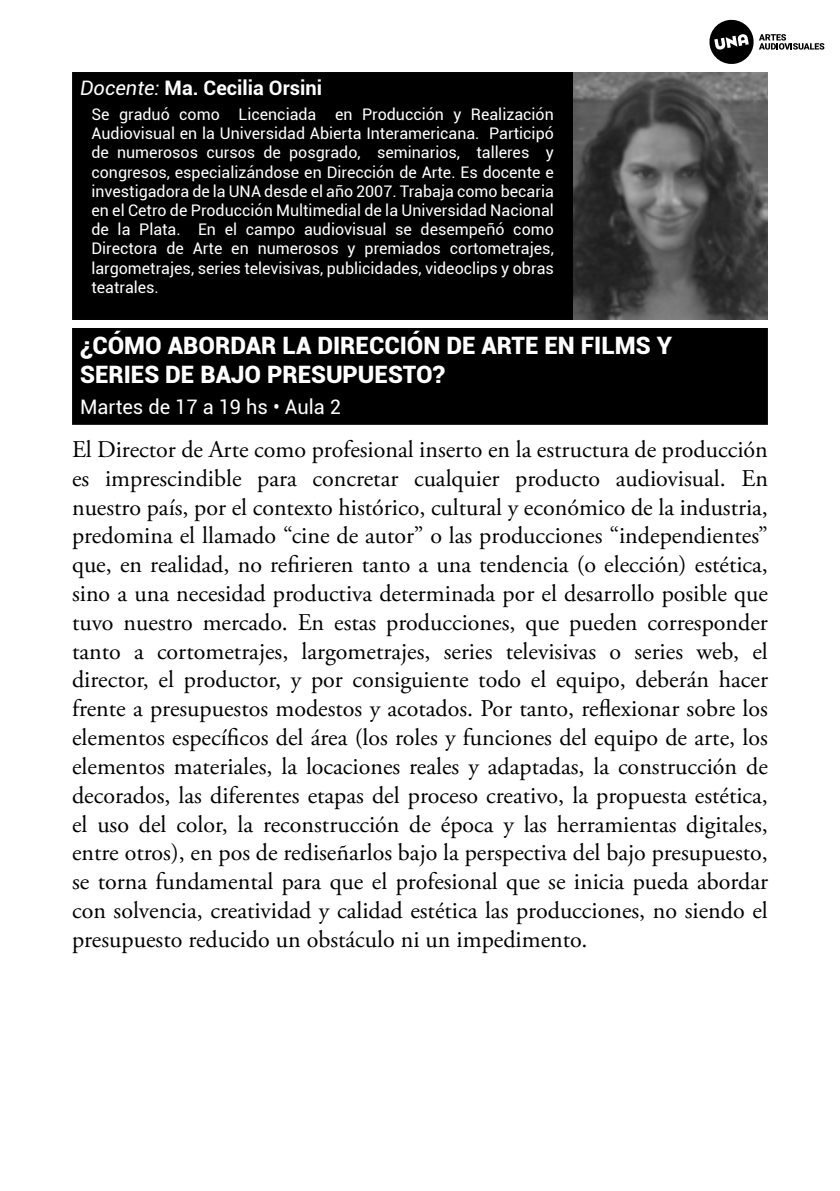
<style>
.page{position:relative;width:840px;height:1191px;background:#fff}
.page>*{position:absolute;margin:0;border:0;box-sizing:border-box;transform-origin:0 0}
.t1{font:24px/28.8px "Adobe Garamond Pro";color:#000;text-align:justify}
.t2{font:900 24px/28.8px "Roboto";color:#fff}
.t3{font:700 20px "Roboto";color:#fff}
.t4{font:20px "Roboto";color:#fff}
.t5{font:16px/19.2px "Roboto";color:#fff;text-align:justify}
.s1{font-weight:400;font-style:italic}
</style>
<div class="page">
<svg style="left:709px;top:19px;width:114px;height:45px"></svg>
<div style="left:72px;top:72px;width:695px;height:248px;background:#000"></div>
<img style="left:573px;top:73px;width:194px;height:246px">
<div style="left:72px;top:328px;width:695px;height:97px;background:#000"></div>
<p class="t3" style="left:80px;top:74px;width:243px"><span class="s1">Docente:</span> Ma. Cecilia Orsini</p>
<p class="t5" style="left:91px;top:104px;width:463px">Se graduó como Licenciada en Producción y Realización Audiovisual en la Universidad Abierta Interamericana. Participó de numerosos cursos de posgrado, seminarios, talleres y congresos, especializándose en Dirección de Arte. Es docente e investigadora de la UNA desde el año 2007. Trabaja como becaria en el Cetro de Producción Multimedial de la Universidad Nacional de la Plata. En el campo audiovisual se desempeñó como Directora de Arte en numerosos y premiados cortometrajes, largometrajes, series televisivas, publicidades, videoclips y obras teatrales.</p>
<p class="t2" style="left:80px;top:330px;width:593px">¿CÓMO ABORDAR LA DIRECCIÓN DE ARTE EN FILMS Y<br>SERIES DE BAJO PRESUPUESTO?</p>
<p class="t4" style="left:80px;top:393px;width:262px">Martes de 17 a 19 hs • Aula 2</p>
<p class="t1" style="left:72px;top:436px;width:697px">El Director de Arte como profesional inserto en la estructura de producción es imprescindible para concretar cualquier producto audiovisual. En nuestro país, por el contexto histórico, cultural y económico de la industria, predomina el llamado “cine de autor” o las producciones “independientes” que, en realidad, no refirieren tanto a una tendencia (o elección) estética, sino a una necesidad productiva determinada por el desarrollo posible que tuvo nuestro mercado. En estas producciones, que pueden corresponder tanto a cortometrajes, largometrajes, series televisivas o series web, el director, el productor, y por consiguiente todo el equipo, deberán hacer frente a presupuestos modestos y acotados. Por tanto, reflexionar sobre los elementos específicos del área (los roles y funciones del equipo de arte, los elementos materiales, la locaciones reales y adaptadas, la construcción de decorados, las diferentes etapas del proceso creativo, la propuesta estética, el uso del color, la reconstrucción de época y las herramientas digitales, entre otros), en pos de rediseñarlos bajo la perspectiva del bajo presupuesto, se torna fundamental para que el profesional que se inicia pueda abordar con solvencia, creatividad y calidad estética las producciones, no siendo el presupuesto reducido un obstáculo ni un impedimento.</p>
</div>
